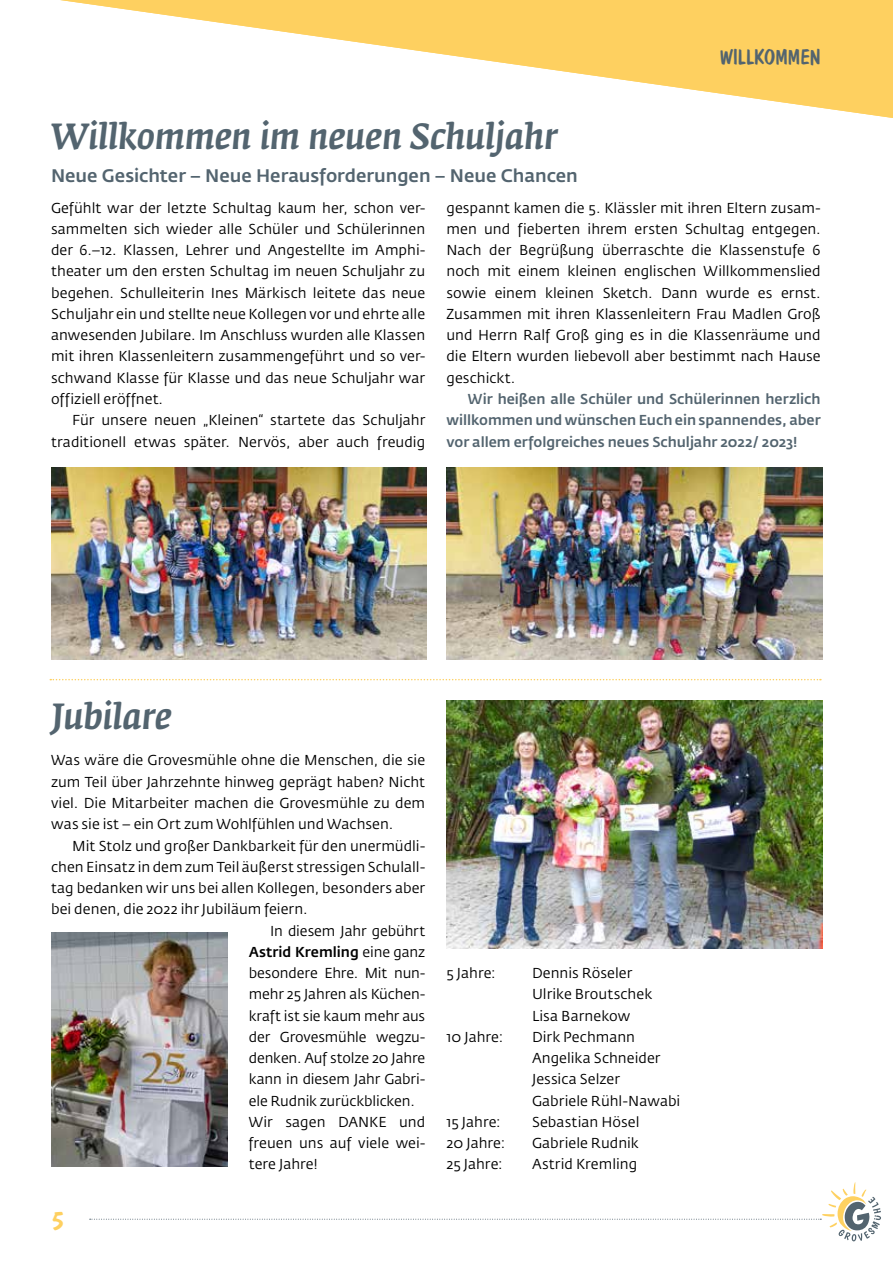
<style>
.page{position:relative;width:893px;height:1263px;background:#fff}
.page>*{position:absolute;margin:0;border:0;box-sizing:border-box;transform-origin:0 0}
.t1{font:italic 500 36px "Fedra Serif A";letter-spacing:-.01em;color:#53646f}
.t2{font:27px "Dom Casual D";color:#fed060}
.t3{font:21px "Dom Casual D";color:#53646f}
.t4{font:500 18px "Fedra Sans Std";color:#53646f}
.t5{font:14.25px/21.3px "Fedra Sans Std";color:#000;text-align:justify}
.t6{font:500 14.25px/21.3px "Fedra Sans Std";letter-spacing:-.005em;color:#53646f;text-align:justify}
.t7{font:500 14.25px "Fedra Sans Std";color:#000}
.s1{font-weight:400}
</style>
<div class="page">
<svg style="left:60px;top:0;width:833px;height:118px"></svg>
<svg style="left:90px;top:1182px;width:791px;height:59px"></svg>
<img style="left:446px;top:468px;width:376px;height:191px">
<img style="left:51px;top:468px;width:376px;height:191px">
<img style="left:446px;top:700px;width:376px;height:248px">
<img style="left:51px;top:932px;width:176px;height:234px">
<svg style="left:50px;top:679px;width:771px;height:1px"></svg>
<h3 class="t3" style="left:720px;top:45px;width:102px">WILLKOMMEN</h3>
<h1 class="t1" style="left:51px;top:115px;width:508px">Willkommen im neuen Schuljahr</h1>
<p class="t4" style="left:51px;top:165px;width:528px">Neue Gesichter – Neue Herausforderungen – Neue Chancen</p>
<p class="t5" style="left:51px;top:197px;width:376px">Gefühlt war der letzte Schultag kaum her, schon ver&shy;sammelten sich wieder alle Schüler und Schülerinnen der 6.–12. Klassen, Lehrer und Angestellte im Amphi&shy;theater um den ersten Schultag im neuen Schuljahr zu begehen. Schulleiterin Ines Märkisch leitete das neue Schuljahr ein und stellte neue Kollegen vor und ehrte alle anwesenden Jubilare. Im Anschluss wurden alle Klassen mit ihren Klassenleitern zusammengeführt und so ver&shy;schwand Klasse für Klasse und das neue Schuljahr war offiziell eröffnet.</p>
<p class="t5" style="left:51px;top:410px;width:376px;text-align:right">Für unsere neuen „Kleinen“ startete das Schuljahr traditionell etwas später. Nervös, aber auch freudig</p>
<p class="t5" style="left:446px;top:197px;width:376px">gespannt kamen die 5. Klässler mit ihren Eltern zusam&shy;men und fieberten ihrem ersten Schultag entgegen.<br>Nach der Begrüßung überraschte die Klassenstufe 6 noch mit einem kleinen englischen Willkommenslied sowie einem kleinen Sketch. Dann wurde es ernst.<br>Zusammen mit ihren Klassenleitern Frau Madlen Groß und Herrn Ralf Groß ging es in die Klassenräume und die Eltern wurden liebevoll aber bestimmt nach Hause geschickt.</p>
<p class="t6" style="left:446px;top:388px;width:376px;text-indent:21px">Wir heißen alle Schüler und Schülerinnen herzlich willkommen und wünschen Euch ein spannendes, aber vor allem erfolgreiches neues Schuljahr 2022/ 2023!</p>
<h1 class="t1" style="left:51px;top:695px;width:122px">Jubilare</h1>
<p class="t5" style="left:51px;top:750px;width:376px">Was wäre die Grovesmühle ohne die Menschen, die sie zum Teil über Jahrzehnte hinweg geprägt haben? Nicht viel. Die Mitarbeiter machen die Grovesmühle zu dem was sie ist – ein Ort zum Wohlfühlen und Wachsen.</p>
<p class="t5" style="left:72px;top:835px;width:354px">Mit Stolz und großer Dankbarkeit für den unermüdli-</p>
<p class="t5" style="left:51px;top:856px;width:376px">chen Einsatz in dem zum Teil äußerst stressigen Schulall-</p>
<p class="t5" style="left:51px;top:877px;width:376px">tag bedanken wir uns bei allen Kollegen, besonders aber</p>
<p class="t5" style="left:51px;top:899px;width:258px">bei denen, die 2022 ihr Jubiläum feiern.</p>
<p class="t5" style="left:270px;top:920px;width:157px">In diesem Jahr gebührt</p>
<p class="t7" style="left:249px;top:943px;width:178px">Astrid Kremling <span class="s1">eine ganz</span></p>
<p class="t5" style="left:249px;top:962px;width:178px">besondere Ehre. Mit nun-</p>
<p class="t5" style="left:249px;top:984px;width:178px">mehr 25 Jahren als Küchen-</p>
<p class="t5" style="left:249px;top:1005px;width:178px">kraft ist sie kaum mehr aus</p>
<p class="t5" style="left:249px;top:1026px;width:178px">der Grovesmühle wegzu-</p>
<p class="t5" style="left:249px;top:1047px;width:178px">denken. Auf stolze 20 Jahre</p>
<p class="t5" style="left:249px;top:1069px;width:178px">kann in diesem Jahr Gabri-</p>
<p class="t5" style="left:249px;top:1090px;width:168px">ele Rudnik zurückblicken.</p>
<p class="t5" style="left:249px;top:1111px;width:178px">Wir sagen DANKE und</p>
<p class="t5" style="left:249px;top:1132px;width:178px">freuen uns auf viele wei-</p>
<p class="t5" style="left:249px;top:1154px;width:71px">tere Jahre!</p>
<h2 class="t2" style="left:51px;top:1204px;width:15px">5</h2>
<p class="t5" style="left:446px;top:962px;width:51px">5 Jahre:</p>
<p class="t5" style="left:532px;top:962px;width:122px;text-align:left">Dennis Röseler<br>Ulrike Broutschek<br>Lisa Barnekow</p>
<p class="t5" style="left:446px;top:1026px;width:58px">10 Jahre:</p>
<p class="t5" style="left:532px;top:1026px;width:150px;text-align:left">Dirk Pechmann<br>Angelika Schneider<br>Jessica Selzer<br>Gabriele Rühl-Nawabi</p>
<p class="t5" style="left:446px;top:1111px;width:56px">15 Jahre:</p>
<p class="t5" style="left:532px;top:1111px;width:109px">Sebastian Hösel</p>
<p class="t5" style="left:446px;top:1132px;width:60px">20 Jahre:</p>
<p class="t5" style="left:532px;top:1132px;width:108px">Gabriele Rudnik</p>
<p class="t5" style="left:446px;top:1154px;width:58px">25 Jahre:</p>
<p class="t5" style="left:532px;top:1154px;width:107px">Astrid Kremling</p>
</div>
